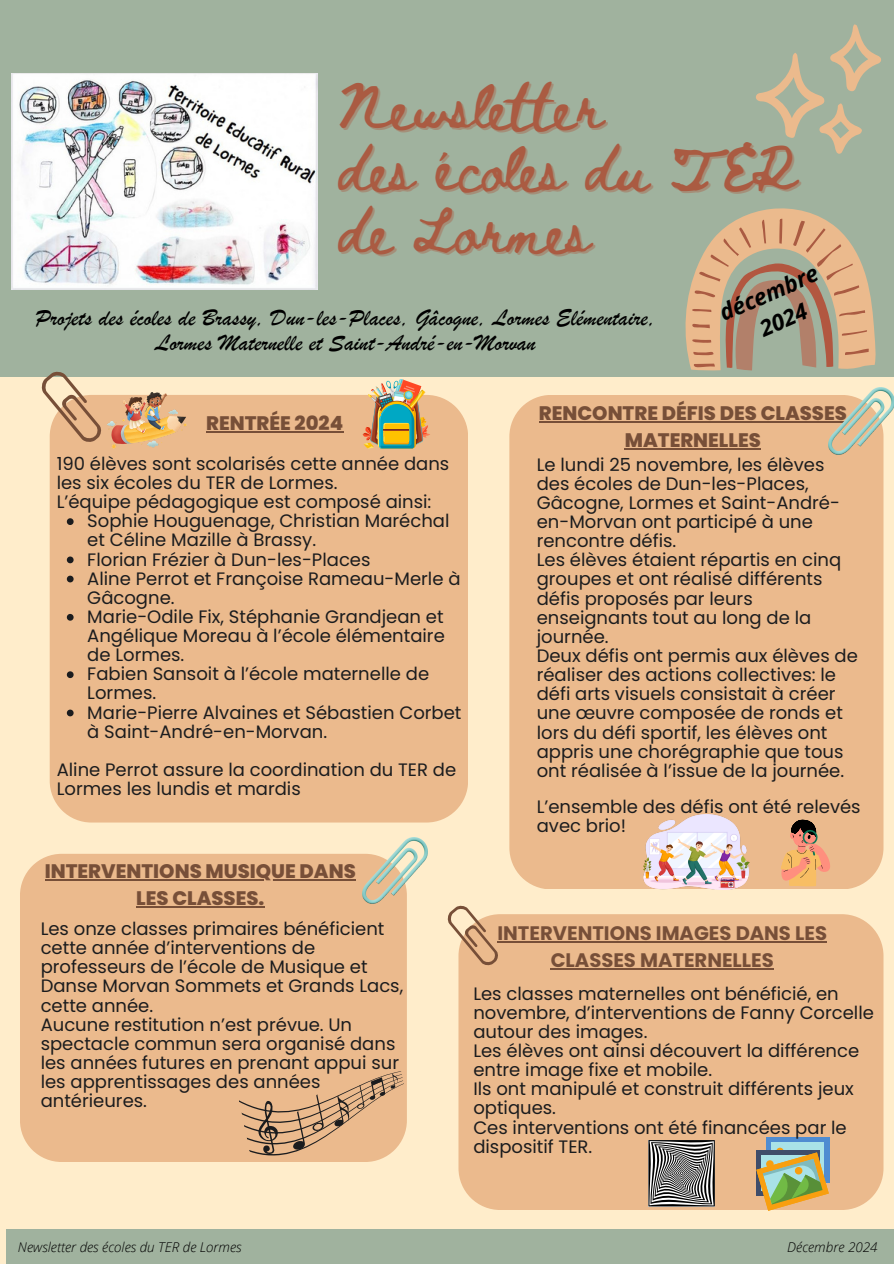
<style>
.page{position:relative;width:894px;height:1264px;background:#fff}
.page>*{position:absolute;margin:0;border:0;box-sizing:border-box;transform-origin:0 0}
.t1{font:45px "Beth Ellen";color:#aa5b42}
.t2{font:24px/24.8px "Brush Script";color:#000;text-align:center}
.t3{font:italic 700 22.5px/30.5px "Open Sans";color:#000;text-align:center}
.t4{font:800 19.5px/27px "Poppins";color:#774f38;text-align:center}
.t5{font:700 19.5px/27px "Poppins";color:#774f38;text-align:center}
.t6{font:18px/19.2px "Poppins";color:#1b1c1e}
.t7{font:italic 300 13.5px "Open Sans";color:#000}
</style>
<div class="page">
<div style="left:0;top:0;width:893px;height:1263px;background:#ffedcb"></div>
<div style="left:0;top:0;width:893px;height:376px;background:#a0b29e"></div>
<svg style="left:685px;top:208px;width:190px;height:162px"></svg>
<div style="left:6px;top:1229px;width:887px;height:34px;background:#a0b29e"></div>
<div style="left:20px;top:853px;width:386px;height:308px;background:#ebba8d"></div>
<svg style="left:756px;top:24px;width:125px;height:130px"></svg>
<div style="left:50px;top:395px;width:418px;height:427px;background:#ebba8d"></div>
<div style="left:509px;top:395px;width:374px;height:493px;background:#ebba8d"></div>
<div style="left:458px;top:914px;width:425px;height:295px;background:#ebba8d"></div>
<svg style="left:41px;top:371px;width:62px;height:71px"></svg>
<img style="left:12px;top:73px;width:306px;height:216px">
<svg style="left:780px;top:818px;width:52px;height:68px;background:#da9f72"></svg>
<hr style="left:538px;top:421px;width:308px;height:1px;background:#774f38">
<hr style="left:624px;top:448px;width:136px;height:1px;background:#774f38">
<svg style="left:447px;top:905px;width:52px;height:60px"></svg>
<img style="left:828px;top:387px;width:65px;height:67px">
<hr style="left:45px;top:879px;width:311px;height:1px;background:#774f38">
<hr style="left:136px;top:906px;width:128px;height:1px;background:#774f38">
<img style="left:362px;top:837px;width:66px;height:66px">
<img style="left:643px;top:815px;width:106px;height:74px">
<img style="left:108px;top:392px;width:78px;height:56px">
<img style="left:362px;top:379px;width:68px;height:69px">
<svg style="left:238px;top:1066px;width:169px;height:96px;background:#d7ac83"></svg>
<div style="left:765px;top:1137px;width:63px;height:45px;background:#4f8cd1"></div>
<div style="left:771px;top:1142px;width:52px;height:35px;background:#a9e2e7"></div>
<svg style="left:776px;top:1147px;width:7px;height:8px"></svg>
<div style="left:755px;top:1150px;width:63px;height:45px;background:#3f4d6a"></div>
<svg style="left:756px;top:1152px;width:72px;height:58px;background:#aaab6f"></svg>
<svg style="left:648px;top:1140px;width:66px;height:66px;background:#7c7c7c"></svg>
<hr style="left:206px;top:431px;width:137px;height:1px;background:#774f38">
<svg style="left:67px;top:518px;width:7px;height:7px"></svg>
<svg style="left:67px;top:556px;width:7px;height:7px"></svg>
<svg style="left:67px;top:575px;width:7px;height:7px"></svg>
<svg style="left:67px;top:614px;width:7px;height:6px"></svg>
<svg style="left:67px;top:671px;width:7px;height:7px"></svg>
<svg style="left:67px;top:709px;width:7px;height:7px"></svg>
<hr style="left:497px;top:941px;width:329px;height:1px;background:#774f38">
<hr style="left:550px;top:968px;width:223px;height:1px;background:#774f38">
<h2 class="t1" style="left:338px;top:86px;width:266px">Newsletter</h2>
<h3 class="t1" style="left:338px;top:148px;width:459px">des écoles du TER</h3>
<p class="t1" style="left:338px;top:210px;width:254px">de Lormes</p>
<p class="t2" style="left:35px;top:306px;width:622px">Projets des écoles de Brassy, Dun-les-Places, Gâcogne, Lormes Elémentaire,<br>Lormes Maternelle et Saint-André-en-Morvan</p>
<p class="t3" style="left:714px;top:300px;width:106px;rotate:-24deg">décembre<br>2024</p>
<p class="t4" style="left:206px;top:409px;width:138px">RENTRÉE 2024</p>
<p class="t6" style="left:57px;top:454px;width:394px">190 élèves sont scolarisés cette année dans les six écoles du TER de Lormes.<br>L’équipe pédagogique est composé ainsi:</p>
<p class="t6" style="left:87px;top:511px;width:363px">Sophie Houguenage, Christian Maréchal et Céline Mazille à Brassy.</p>
<h4 class="t6" style="left:87px;top:549px;width:284px">Florian Frézier à Dun-les-Places</h4>
<h4 class="t6" style="left:87px;top:568px;width:374px">Aline Perrot et Françoise Rameau-Merle à<br>Gâcogne.</h4>
<h5 class="t6" style="left:87px;top:607px;width:359px;text-align:justify">Marie-Odile Fix, Stéphanie Grandjean et Angélique Moreau à l’école élémentaire de Lormes.</h5>
<h5 class="t6" style="left:87px;top:664px;width:343px">Fabien Sansoit à l’école maternelle de<br>Lormes.</h5>
<p class="t6" style="left:87px;top:702px;width:375px">Marie-Pierre Alvaines et Sébastien Corbet à Saint-André-en-Morvan.</p>
<p class="t6" style="left:57px;top:760px;width:401px">Aline Perrot assure la coordination du TER de<br>Lormes les lundis et mardis</p>
<p class="t4" style="left:45px;top:858px;width:312px">INTERVENTIONS MUSIQUE DANS<br>LES CLASSES.</p>
<h1 class="t6" style="left:41px;top:919px;width:364px">Les onze classes primaires bénéficient cette année d’interventions de professeurs de l’école de Musique et<br>Danse Morvan Sommets et Grands Lacs, cette année.<br>Aucune restitution n’est prévue. Un spectacle commun sera organisé dans les années futures en prenant appui sur les apprentissages des années antérieures.</h1>
<p class="t4" style="left:538px;top:399px;width:309px">RENCONTRE DÉFIS DES CLASSES<br>MATERNELLES</p>
<h5 class="t6" style="left:536px;top:455px;width:322px">Le lundi 25 novembre, les élèves des écoles de Dun-les-Places,<br>Gâcogne, Lormes et Saint-André&shy;en-Morvan ont participé à une rencontre défis.<br>Les élèves étaient répartis en cinq groupes et ont réalisé différents défis proposés par leurs enseignants tout au long de la journée.<br>Deux défis ont permis aux élèves de réaliser des actions collectives: le défi arts visuels consistait à créer une œuvre composée de ronds et lors du défi sportif, les élèves ont appris une chorégraphie que tous ont réalisée à l’issue de la journée.</h5>
<p class="t6" style="left:536px;top:797px;width:325px">L’ensemble des défis ont été relevés avec brio!</p>
<p class="t5" style="left:497px;top:920px;width:331px">INTERVENTIONS IMAGES DANS LES<br>CLASSES MATERNELLES</p>
<p class="t6" style="left:473px;top:983px;width:402px">Les classes maternelles ont bénéficié, en novembre, d’interventions de Fanny Corcelle autour des images.<br>Les élèves ont ainsi découvert la différence entre image fixe et mobile.<br>Ils ont manipulé et construit différents jeux optiques.<br>Ces interventions ont été financées par le dispositif TER.</p>
<p class="t7" style="left:18px;top:1237px;width:225px">Newsletter des écoles du TER de Lormes</p>
<p class="t7" style="left:787px;top:1237px;width:92px">Décembre 2024</p>
</div>
